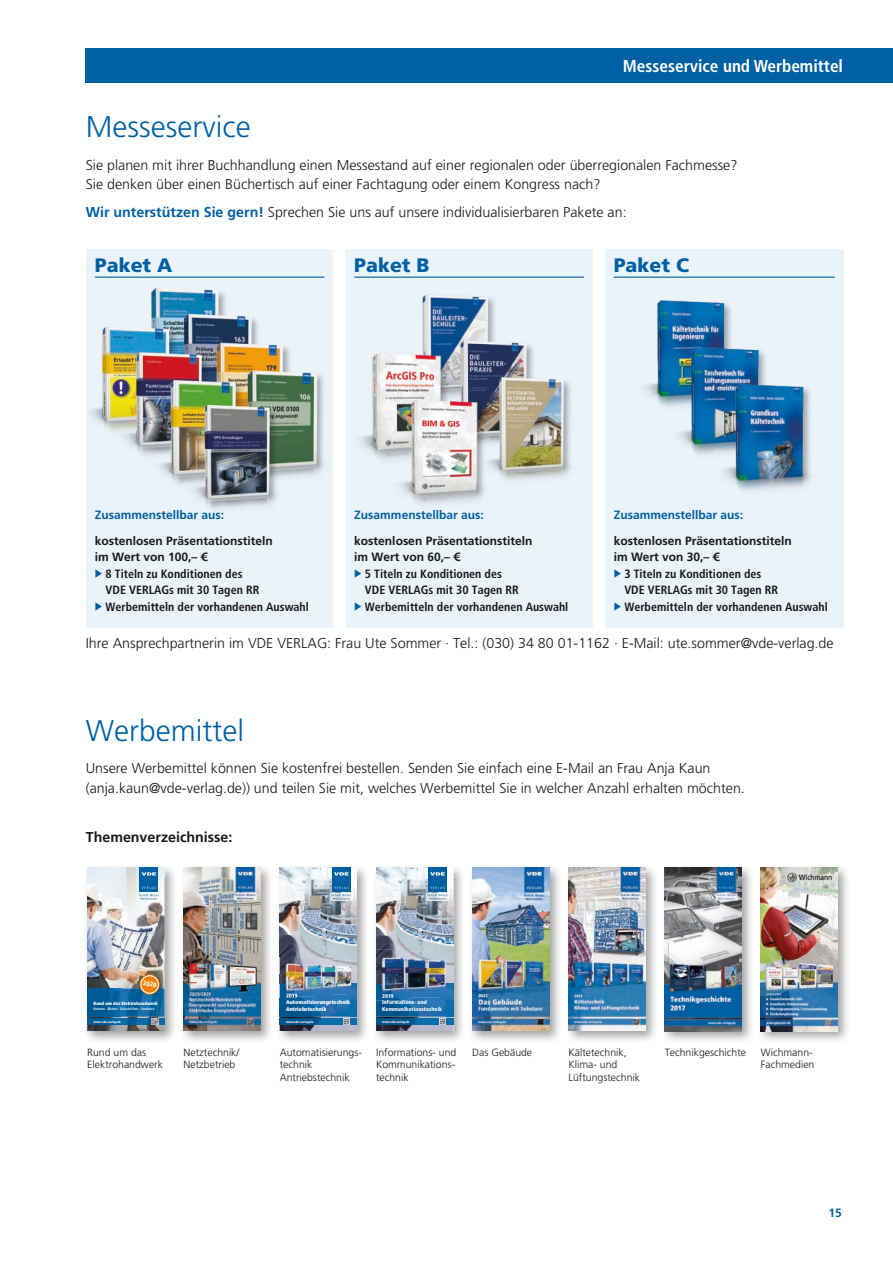
<style>
.page{position:relative;width:893px;height:1263px;background:#fff}
.page>*{position:absolute;margin:0;border:0;box-sizing:border-box;transform-origin:0 0}
.t1{font:300 30px "Frutiger LT Std";color:#0060a4}
.t2{font:900 19.5px "Frutiger LT Std";color:#0060a4}
.t3{font:700 condensed 17.25px "Frutiger LT Std";color:#fff}
.t4{font:300 14.25px/19.5px "Frutiger LT Std";color:#1a181c}
.t5{font:700 14.25px "Frutiger LT Std";color:#1a181c}
.t6{font:700 condensed 12px/16.5px "Frutiger LT Std";color:#1a181c}
.t7{font:700 12px/16.5px "Frutiger LT Std";color:#1a181c}
.t8{font:700 12px "Frutiger LT Std";color:#0060a4}
.t9{font:300 10.5px/12.5px "Frutiger LT Std";color:#1a181c}
.t10{font:900 condensed 6.6px "Frutiger LT Std";color:#fff}
.t11{font:900 condensed 5.55px/6.8px "Frutiger LT Std";letter-spacing:.005em;color:#fff}
.t12{font:900 condensed 5.55px/6.9px "Frutiger LT Std";color:#fff}
.t13{font:900 condensed 4.5px "Frutiger LT Std";color:#fff}
.t14{font:700 condensed 3.45px "Frutiger LT Std";color:#fff}
.t15{font:900 condensed 3.15px "Frutiger LT Std";letter-spacing:-.005em;color:#fff}
.s1{font-weight:700;color:#0060a4}
</style>
<div class="page">
<div style="left:85px;top:49px;width:808px;height:34px;background:#0060a4"></div>
<div style="left:86px;top:249px;width:247px;height:378px;background:#eaf2fa"></div>
<hr style="left:95px;top:277px;width:230px;height:1px;background:#0060a4">
<img style="left:111px;top:276px;width:148px;height:13px">
<img style="left:151px;top:289px;width:99px;height:29px">
<img style="left:211px;top:318px;width:66px;height:28px">
<img style="left:243px;top:346px;width:82px;height:129px">
<div style="left:346px;top:249px;width:246px;height:378px;background:#eaf2fa"></div>
<hr style="left:354px;top:277px;width:230px;height:1px;background:#0060a4">
<div style="left:605px;top:249px;width:238px;height:378px;background:#eaf2fa"></div>
<hr style="left:614px;top:277px;width:221px;height:1px;background:#0060a4">
<img style="left:615px;top:276px;width:153px;height:116px">
<img style="left:649px;top:321px;width:119px;height:134px">
<img style="left:381px;top:276px;width:149px;height:39px">
<img style="left:422px;top:315px;width:111px;height:36px">
<img style="left:481px;top:351px;width:112px;height:149px">
<img style="left:360px;top:328px;width:121px;height:122px">
<img style="left:370px;top:375px;width:150px;height:129px">
<img style="left:90px;top:301px;width:121px;height:119px">
<img style="left:96px;top:327px;width:147px;height:117px">
<img style="left:129px;top:355px;width:150px;height:116px">
<img style="left:163px;top:379px;width:150px;height:130px">
<div style="left:83px;top:863px;width:94px;height:181px;background:#1a181c;opacity:.4"></div>
<img style="left:87px;top:867px;width:77px;height:11px">
<img style="left:87px;top:878px;width:71px;height:87px">
<img style="left:158px;top:878px;width:6px;height:111px">
<img style="left:87px;top:965px;width:52px;height:24px">
<img style="left:139px;top:965px;width:19px;height:9px">
<img style="left:87px;top:989px;width:77px;height:42px">
<img style="left:87px;top:1018px;width:77px;height:7px">
<svg style="left:152px;top:1018px;width:6px;height:7px"></svg>
<div style="left:139px;top:867px;width:19px;height:25px;background:#0060a4"></div>
<svg style="left:142px;top:872px;width:14px;height:3px"></svg>
<svg style="left:139px;top:886px;width:21px;height:14px"></svg>
<img style="left:139px;top:974px;width:22px;height:22px">
<svg style="left:139px;top:974px;width:21px;height:21px"></svg>
<svg style="left:164px;top:1031px;width:5px;height:4px"></svg>
<div style="left:661px;top:863px;width:94px;height:181px;background:#1a181c;opacity:.4"></div>
<img style="left:665px;top:867px;width:77px;height:164px">
<div style="left:757px;top:863px;width:94px;height:181px;background:#1a181c;opacity:.4"></div>
<img style="left:761px;top:867px;width:77px;height:164px">
<div style="left:276px;top:863px;width:94px;height:181px;background:#1a181c;opacity:.4"></div>
<img style="left:280px;top:867px;width:52px;height:10px">
<img style="left:280px;top:877px;width:77px;height:59px">
<img style="left:280px;top:936px;width:52px;height:21px">
<img style="left:332px;top:936px;width:25px;height:47px">
<img style="left:280px;top:1016px;width:77px;height:15px">
<img style="left:280px;top:1018px;width:77px;height:7px">
<img style="left:280px;top:999px;width:34px;height:17px">
<img style="left:314px;top:994px;width:43px;height:22px">
<div style="left:332px;top:867px;width:19px;height:25px;background:#0060a4"></div>
<svg style="left:331px;top:886px;width:21px;height:14px"></svg>
<svg style="left:343px;top:1018px;width:6px;height:7px"></svg>
<img style="left:332px;top:960px;width:15px;height:35px">
<img style="left:280px;top:957px;width:6px;height:18px">
<img style="left:280px;top:975px;width:6px;height:8px">
<img style="left:280px;top:983px;width:17px;height:16px">
<img style="left:297px;top:997px;width:19px;height:2px">
<img style="left:286px;top:957px;width:46px;height:40px">
<svg style="left:347px;top:983px;width:10px;height:11px"></svg>
<img style="left:333px;top:983px;width:14px;height:11px">
<svg style="left:334px;top:867px;width:27px;height:10px"></svg>
<svg style="left:357px;top:1031px;width:4px;height:4px"></svg>
<div style="left:564px;top:863px;width:94px;height:181px;background:#1a181c;opacity:.4"></div>
<img style="left:568px;top:867px;width:77px;height:164px">
<div style="left:468px;top:863px;width:94px;height:181px;background:#1a181c;opacity:.4"></div>
<img style="left:472px;top:867px;width:77px;height:164px">
<div style="left:180px;top:863px;width:94px;height:181px;background:#1a181c;opacity:.4"></div>
<img style="left:184px;top:867px;width:77px;height:164px">
<div style="left:372px;top:863px;width:94px;height:181px;background:#1a181c;opacity:.4"></div>
<img style="left:376px;top:867px;width:52px;height:10px">
<img style="left:376px;top:877px;width:77px;height:75px">
<img style="left:376px;top:1016px;width:77px;height:15px">
<img style="left:376px;top:1018px;width:77px;height:7px">
<img style="left:376px;top:1000px;width:34px;height:16px">
<img style="left:410px;top:996px;width:43px;height:20px">
<img style="left:440px;top:952px;width:13px;height:31px">
<svg style="left:440px;top:983px;width:13px;height:13px"></svg>
<img style="left:410px;top:951px;width:30px;height:8px">
<img style="left:410px;top:959px;width:5px;height:24px">
<img style="left:410px;top:983px;width:30px;height:15px">
<img style="left:415px;top:952px;width:25px;height:44px">
<img style="left:376px;top:949px;width:25px;height:26px">
<svg style="left:401px;top:949px;width:9px;height:2px"></svg>
<img style="left:376px;top:975px;width:18px;height:8px">
<img style="left:376px;top:983px;width:34px;height:17px">
<img style="left:394px;top:951px;width:16px;height:47px">
<div style="left:428px;top:867px;width:19px;height:25px;background:#0060a4"></div>
<svg style="left:428px;top:886px;width:21px;height:14px"></svg>
<svg style="left:439px;top:1018px;width:7px;height:7px"></svg>
<svg style="left:430px;top:867px;width:26px;height:10px"></svg>
<img style="left:706px;top:358px;width:105px;height:133px">
<p class="t3" style="left:623px;top:56px;width:222px">Messeservice und Werbemittel</p>
<h1 class="t1" style="left:86px;top:110px;width:166px">Messeservice</h1>
<p class="t4" style="left:86px;top:155px;width:653px">Sie planen mit ihrer Buchhandlung einen Messestand auf einer regionalen oder überregionalen Fachmesse?<br>Sie denken über einen Büchertisch auf einer Fachtagung oder einem Kongress nach?</p>
<p class="t4" style="left:86px;top:203px;width:542px"><span class="s1">Wir unterstützen Sie gern!</span> Sprechen Sie uns auf unsere individualisierbaren Pakete an:</p>
<h2 class="t2" style="left:95px;top:254px;width:79px">Paket A</h2>
<h2 class="t2" style="left:354px;top:254px;width:77px">Paket B</h2>
<h2 class="t2" style="left:614px;top:254px;width:77px">Paket C</h2>
<p class="t8" style="left:354px;top:507px;width:131px">Zusammenstellbar aus:</p>
<p class="t7" style="left:354px;top:532px;width:180px">kostenlosen Präsentationstiteln im Wert von 60,– €</p>
<p class="t6" style="left:365px;top:565px;width:205px">5 Titeln zu Konditionen des<br>VDE VERLAGs mit 30 Tagen RR<br>Werbemitteln der vorhandenen Auswahl</p>
<p class="t4" style="left:86px;top:634px;width:749px">Ihre Ansprechpartnerin im VDE VERLAG: Frau Ute Sommer · Tel.: (030) 34 80 01-1162 · E-Mail: ute.sommer@vde-verlag.de</p>
<p class="t8" style="left:95px;top:507px;width:131px">Zusammenstellbar aus:</p>
<p class="t7" style="left:95px;top:532px;width:180px">kostenlosen Präsentationstiteln im Wert von 100,– €</p>
<p class="t6" style="left:106px;top:565px;width:205px">8 Titeln zu Konditionen des<br>VDE VERLAGs mit 30 Tagen RR<br>Werbemitteln der vorhandenen Auswahl</p>
<p class="t8" style="left:614px;top:507px;width:131px">Zusammenstellbar aus:</p>
<p class="t7" style="left:614px;top:532px;width:180px">kostenlosen Präsentationstiteln im Wert von 30,– €</p>
<p class="t6" style="left:624px;top:565px;width:205px">3 Titeln zu Konditionen des<br>VDE VERLAGs mit 30 Tagen RR<br>Werbemitteln der vorhandenen Auswahl</p>
<h1 class="t1" style="left:86px;top:714px;width:160px">Werbemittel</h1>
<p class="t4" style="left:86px;top:759px;width:661px">Unsere Werbemittel können Sie kostenfrei bestellen. Senden Sie einfach eine E-Mail an Frau Anja Kaun (anja.kaun@vde-verlag.de)) und teilen Sie mit, welches Werbemittel Sie in welcher Anzahl erhalten möchten.</p>
<p class="t5" style="left:86px;top:829px;width:148px">Themenverzeichnisse:</p>
<p class="t10" style="left:144px;top:979px;width:15px;rotate:8deg">2020</p>
<p class="t11" style="left:382px;top:992px;width:61px">2019<br>Informations- und<br>Kommunikationstechnik</p>
<p class="t12" style="left:286px;top:999px;width:66px">Automatisierungstechnik<br>Antriebstechnik</p>
<p class="t9" style="left:280px;top:1046px;width:84px">Automatisierungs&shy;technik<br>Antriebstechnik</p>
<p class="t9" style="left:568px;top:1046px;width:73px">Kältetechnik,<br>Klima- und<br>Lüftungstechnik</p>
<p class="t13" style="left:94px;top:1000px;width:66px">Rund um das Elektrohandwerk</p>
<p class="t14" style="left:94px;top:1006px;width:62px">Normen ∙ Bücher ∙ Zeitschriften ∙ Seminare</p>
<p class="t15" style="left:94px;top:1020px;width:29px">www.vde-verlag.de</p>
<p class="t15" style="left:382px;top:1020px;width:29px">www.vde-verlag.de</p>
<p class="t15" style="left:286px;top:1020px;width:29px">www.vde-verlag.de</p>
<p class="t9" style="left:376px;top:1046px;width:82px;text-align:justify">Informations- und Kommunikations&shy;technik</p>
<p class="t9" style="left:472px;top:1046px;width:61px">Das Gebäude</p>
<p class="t9" style="left:87px;top:1046px;width:77px">Rund um das<br>Elektrohandwerk</p>
<p class="t9" style="left:184px;top:1046px;width:57px">Netztechnik/<br>Netzbetrieb</p>
<p class="t9" style="left:665px;top:1046px;width:83px">Technikgeschichte</p>
<p class="t9" style="left:761px;top:1046px;width:55px">Wichmann-<br>Fachmedien</p>
<p class="t8" style="left:829px;top:1206px;width:15px">15</p>
</div>
